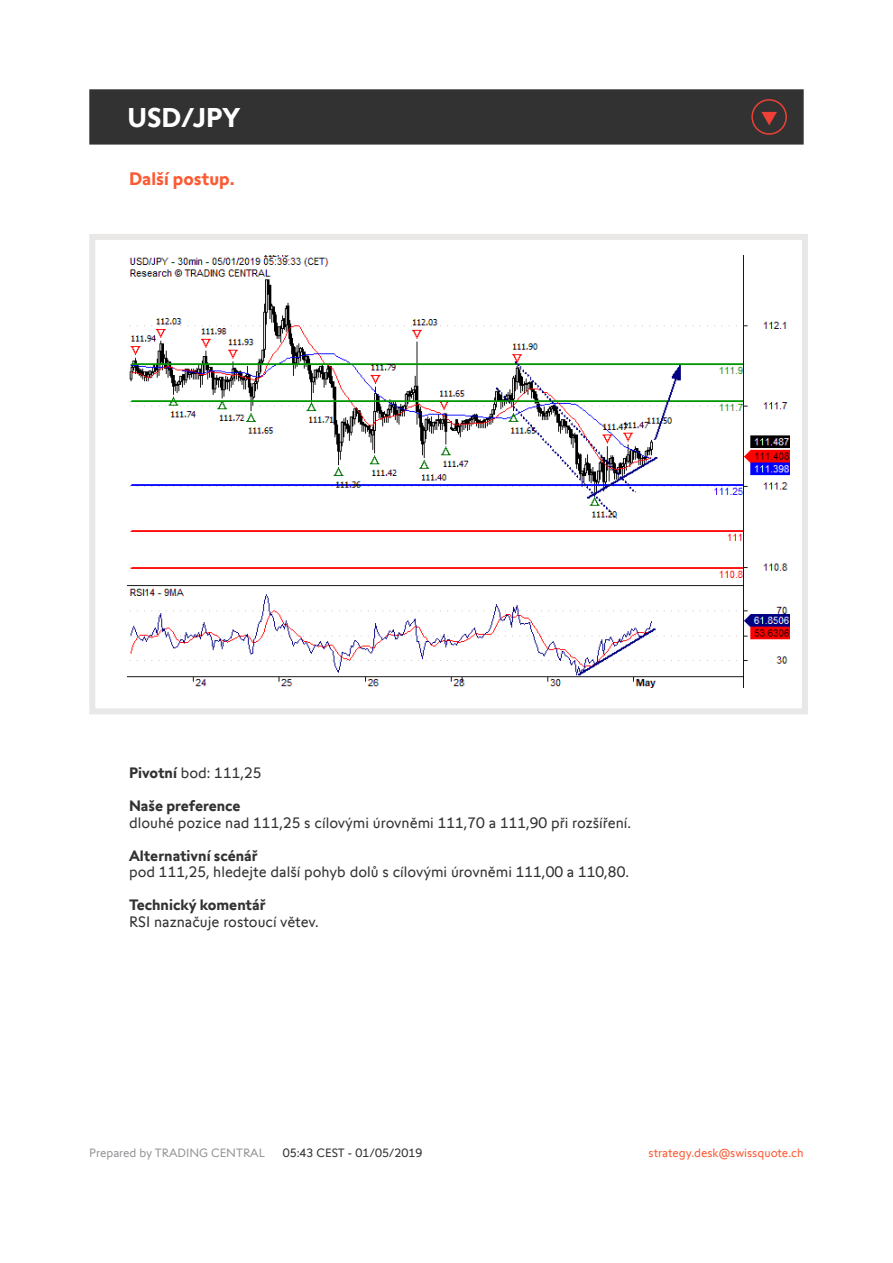
<style>
.page{position:relative;width:893px;height:1263px;background:#fff}
.page>*{position:absolute;margin:0;border:0;box-sizing:border-box;transform-origin:0 0}
.t1{font:700 27px "Swissquote CT";color:#fff}
.t2{font:700 18px "Swissquote CT";color:#fa5b35}
.t3{font:15px "Swissquote CT";color:#323232}
.t4{font:700 15px "Swissquote CT";color:#323232}
.t5{font:12px "Swissquote CT";color:#fa5b35}
.t6{font:12px "Swissquote CT";color:#939598}
.t7{font:12px "Swissquote CT";color:#323232}
.s1{font-weight:700}
</style>
<div class="page">
<div style="left:89px;top:234px;width:719px;height:480px;border:6px solid #e9e8e7"></div>
<div style="left:89px;top:89px;width:715px;height:56px;background:#323232;border:2px solid #323232"></div>
<img style="left:128px;top:255px;width:661px;height:432px">
<svg style="left:751px;top:99px;width:36px;height:36px"></svg>
<h1 class="t1" style="left:128px;top:101px;width:114px">USD/JPY</h1>
<p class="t2" style="left:129px;top:168px;width:107px">Další postup.</p>
<p class="t3" style="left:129px;top:764px;width:134px"><span class="s1">Pivotní</span> bod: 111,25</p>
<p class="t4" style="left:129px;top:797px;width:113px">Naše preference</p>
<p class="t3" style="left:129px;top:814px;width:503px">dlouhé pozice nad 111,25 s cílovými úrovněmi 111,70 a 111,90 při rozšíření.</p>
<p class="t4" style="left:129px;top:846px;width:130px">Alternativní scénář</p>
<p class="t3" style="left:129px;top:863px;width:501px">pod 111,25, hledejte další pohyb dolů s cílovými úrovněmi 111,00 a 110,80.</p>
<p class="t4" style="left:129px;top:896px;width:138px">Technický komentář</p>
<p class="t3" style="left:129px;top:913px;width:191px">RSI naznačuje rostoucí větev.</p>
<p class="t6" style="left:89px;top:1145px;width:177px">Prepared by TRADING CENTRAL</p>
<p class="t7" style="left:283px;top:1145px;width:141px">05:43 CEST - 01/05/2019</p>
<p class="t5" style="left:649px;top:1145px;width:157px">strategy.desk@swissquote.ch</p>
</div>
